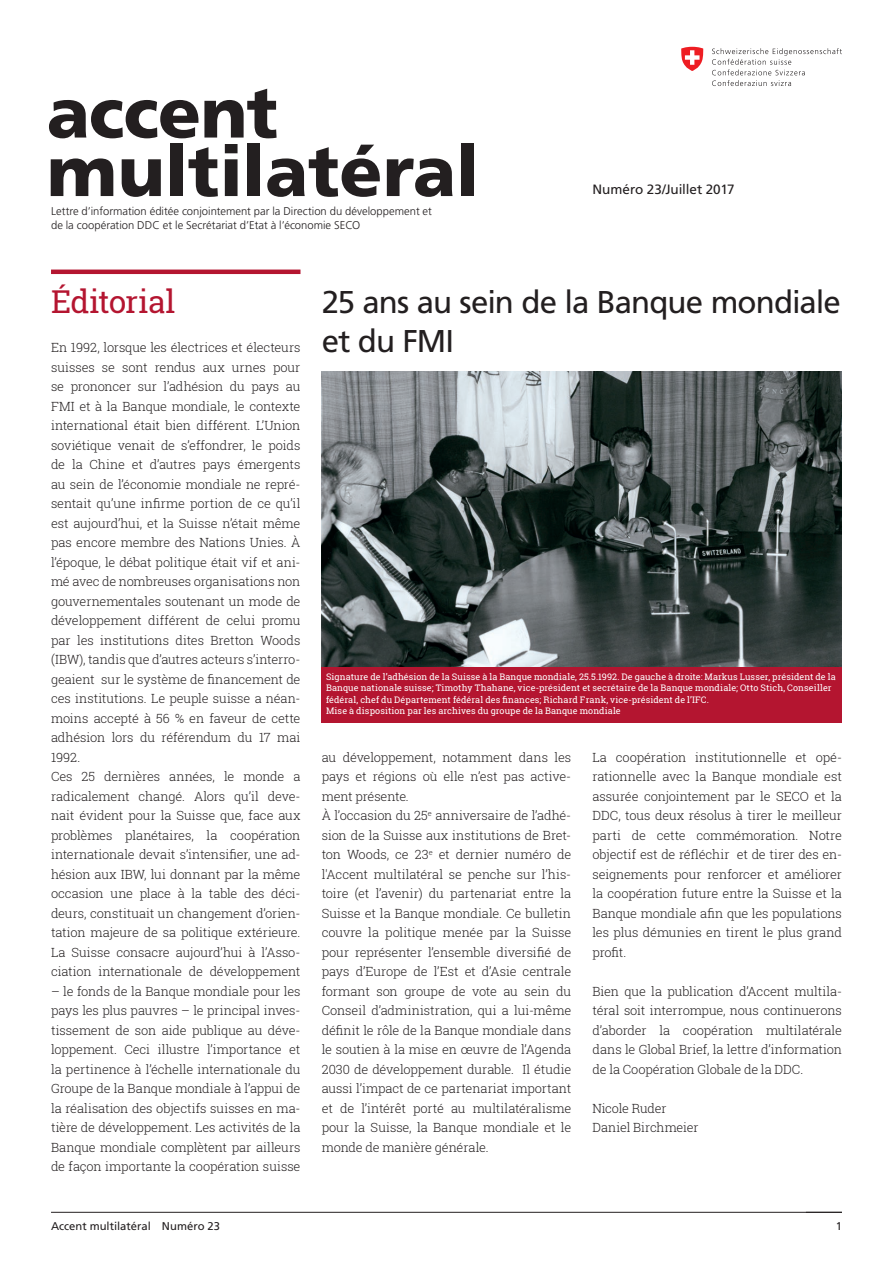
<style>
.page{position:relative;width:893px;height:1263px;background:#fff}
.page>*{position:absolute;margin:0;border:0;box-sizing:border-box;transform-origin:0 0}
.t1{font:900 70.5px/58.5px "Frutiger LT Pro";letter-spacing:-.005em;color:#231f20}
.Titel_Linie{font:31.5px/39px "Frutiger LT Pro";letter-spacing:-.03em;color:#231f20}
.Editorial_Titel_AM{font:31.5px "Roboto Slab";letter-spacing:-.02em;color:#b41530}
.Absender{font:13.5px "Frutiger LT Pro";letter-spacing:-.005em;color:#231f20}
.Editorial{font:300 12.6px/19.5px "Roboto Slab";letter-spacing:-.01em;color:#231f20;text-align:justify}
.Nwsletter_klein{font:300 11.25px/13.5px "Frutiger LT Pro";color:#231f20}
.Fusszeile{font:11.25px "Frutiger LT Pro";color:#231f20}
.Bildlegende{font:9px/11.2px "Roboto Slab";letter-spacing:.01em;color:#fff}
</style>
<div class="page">
<hr style="left:51px;top:1212px;width:791px;height:1px;background:#231f20">
<svg style="left:712px;top:48px;width:130px;height:38px"></svg>
<svg style="left:681px;top:47px;width:22px;height:24px"></svg>
<hr style="left:51px;top:270px;width:249px;height:4px;background:#b41530">
<img style="left:322px;top:372px;width:520px;height:295px">
<div style="left:322px;top:667px;width:520px;height:56px;background:#b41530"></div>
<h1 class="t1" style="left:47px;top:83px;width:434px">accent multilatéral</h1>
<p class="Nwsletter_klein" style="left:51px;top:205px;width:382px">Lettre d’information éditée conjointement par la Direction du développement et de la coopération DDC et le Secrétariat d’Etat à l’économie SECO</p>
<p class="Absender" style="left:592px;top:182px;width:144px">Numéro 23/Juillet 2017</p>
<p class="Editorial_Titel_AM" style="left:51px;top:280px;width:126px">Éditorial</p>
<p class="Editorial" style="left:51px;top:337px;width:251px">En 1992, lorsque les électrices et électeurs suisses se sont rendus aux urnes pour se prononcer sur l’adhésion du pays au FMI et à la Banque mondiale, le contexte international était bien différent. L’Union soviétique venait de s’effondrer, le poids de la Chine et d’autres pays émergents au sein de l’économie mondiale ne repré&shy;sentait qu’une infirme portion de ce qu’il est aujourd’hui, et la Suisse n’était même pas encore membre des Nations Unies. À l’époque, le débat politique était vif et ani&shy;mé avec de nombreuses organisations non gouvernementales soutenant un mode de développement différent de celui promu par les institutions dites Bretton Woods (IBW), tandis que d’autres acteurs s’interro&shy;geaient sur le système de financement de ces institutions. Le peuple suisse a néan&shy;moins accepté à 56 % en faveur de cette adhésion lors du référendum du 17 mai 1992.</p>
<p class="Editorial" style="left:51px;top:766px;width:251px">Ces 25 dernières années, le monde a radicalement changé. Alors qu’il deve&shy;nait évident pour la Suisse que, face aux problèmes planétaires, la coopération internationale devait s’intensifier, une ad&shy;hésion aux IBW, lui donnant par la même occasion une place à la table des déci&shy;deurs, constituait un changement d’orien&shy;tation majeure de sa politique extérieure.<br>La Suisse consacre aujourd’hui à l’Asso&shy;ciation internationale de développement</p>
<p class="Editorial" style="left:51px;top:981px;width:251px">– le fonds de la Banque mondiale pour les pays les plus pauvres – le principal inves&shy;tissement de son aide publique au déve&shy;loppement. Ceci illustre l’importance et la pertinence à l’échelle internationale du Groupe de la Banque mondiale à l’appui de la réalisation des objectifs suisses en ma&shy;tière de développement. Les activités de la Banque mondiale complètent par ailleurs de façon importante la coopération suisse</p>
<p class="Titel_Linie" style="left:322px;top:283px;width:521px">25 ans au sein de la Banque mondiale et du FMI</p>
<p class="Bildlegende" style="left:326px;top:671px;width:511px">Signature de l’adhésion de la Suisse à la Banque mondiale, 25.5.1992. De gauche à droite: Markus Lusser, président de la Banque nationale suisse; Timothy Thahane, vice-président et secrétaire de la Banque mondiale; Otto Stich, Conseiller fédéral, chef du Département fédéral des finances; Richard Frank, vice-président de l’IFC.<br>Mise à disposition par les archives du groupe de la Banque mondiale</p>
<p class="Editorial" style="left:322px;top:747px;width:251px">au développement, notamment dans les pays et régions où elle n’est pas active&shy;ment présente.</p>
<p class="Editorial" style="left:322px;top:805px;width:251px">À l’occasion du 25<sup>e</sup> anniversaire de l’adhé&shy;sion de la Suisse aux institutions de Bret&shy;ton Woods, ce 23<sup>e</sup> et dernier numéro de l'Accent multilatéral se penche sur l’his&shy;toire (et l’avenir) du partenariat entre la Suisse et la Banque mondiale. Ce bulletin couvre la politique menée par la Suisse pour représenter l’ensemble diversifié de pays d’Europe de l’Est et d’Asie centrale formant son groupe de vote au sein du Conseil d’administration, qui a lui-même définit le rôle de la Banque mondiale dans le soutien à la mise en œuvre de l’Agenda 2030 de développement durable. Il étudie aussi l’impact de ce partenariat important et de l’intérêt porté au multilatéralisme pour la Suisse, la Banque mondiale et le monde de manière générale.</p>
<p class="Editorial" style="left:592px;top:747px;width:251px">La coopération institutionnelle et opé&shy;rationnelle avec la Banque mondiale est assurée conjointement par le SECO et la DDC, tous deux résolus à tirer le meilleur parti de cette commémoration. Notre objectif est de réfléchir et de tirer des en&shy;seignements pour renforcer et améliorer la coopération future entre la Suisse et la Banque mondiale afin que les populations les plus démunies en tirent le plus grand profit.</p>
<p class="Editorial" style="left:592px;top:981px;width:251px">Bien que la publication d’Accent multila&shy;téral soit interrompue, nous continuerons d’aborder la coopération multilatérale dans le Global Brief, la lettre d’information de la Coopération Globale de la DDC.</p>
<p class="Editorial" style="left:592px;top:1098px;width:75px">Nicole Ruder</p>
<p class="Editorial" style="left:592px;top:1117px;width:108px">Daniel Birchmeier</p>
<p class="Fusszeile" style="left:51px;top:1219px;width:171px">Accent multilatéral Numéro 23</p>
<p class="Fusszeile" style="left:836px;top:1219px;width:8px">1</p>
</div>
